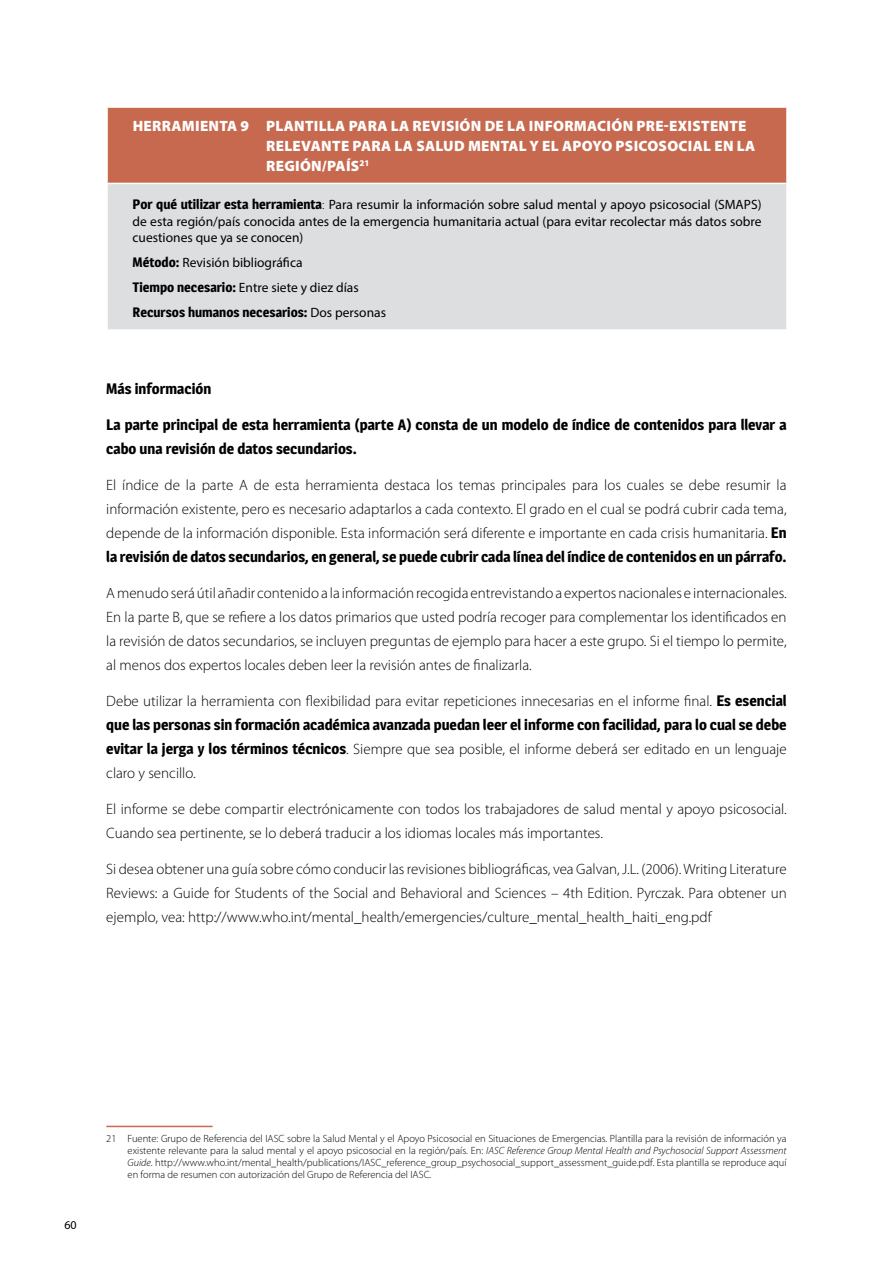
<style>
.page{position:relative;width:893px;height:1263px;background:#fff}
.page>*{position:absolute;margin:0;border:0;box-sizing:border-box;transform-origin:0 0}
.t1{font:300 15px/24px "Myriad Pro";color:#000;text-align:justify}
.t2{font:700 15px/24px "Magra";color:#000}
.t3{font:900 15px/19.8px "Myriad Pro";letter-spacing:.02em;color:#fff}
.t4{font:13.5px/16.5px "Myriad Pro";color:#000;text-align:justify}
.t5{font:700 13.5px "Magra";color:#000}
.t6{font:12px "Myriad Pro";color:#000}
.t7{font:300 10.5px/12px "Myriad Pro";color:#000;text-align:justify}
.s1{font-family:"Magra";font-weight:700}
.s2{font-weight:300}
.s3{font-family:"Myriad Pro";font-weight:400}
.s4{font-style:italic}
</style>
<div class="page">
<div style="left:107px;top:107px;width:680px;height:76px;background:#c6694f"></div>
<div style="left:107px;top:183px;width:680px;height:147px;background:#dddedf"></div>
<hr style="left:106px;top:106px;width:682px;height:2px;background:#fff">
<hr style="left:106px;top:108px;width:2px;height:75px;background:#fff">
<hr style="left:786px;top:108px;width:2px;height:75px;background:#fff">
<hr style="left:106px;top:183px;width:682px;height:1px;background:#fff">
<hr style="left:106px;top:184px;width:2px;height:145px;background:#fff">
<hr style="left:786px;top:184px;width:2px;height:145px;background:#fff">
<hr style="left:106px;top:329px;width:682px;height:2px;background:#fff">
<hr style="left:106px;top:1126px;width:107px;height:1px;background:#c6694f">
<p class="t3" style="left:266px;top:116px;width:491px;text-indent:-134px">HERRAMIENTA 9 PLANTILLA PARA LA REVISIÓN DE LA INFORMACIÓN PRE-EXISTENTE<br>RELEVANTE PARA LA SALUD MENTAL Y EL APOYO PSICOSOCIAL EN LA<br>REGIÓN/PAÍS<sup>21</sup></p>
<p class="t4" style="left:133px;top:196px;width:630px"><span class="s1">Por qué utilizar esta herramienta</span><span class="s2">:</span> Para resumir la información sobre salud mental y apoyo psicosocial (SMAPS) de esta región/país conocida antes de la emergencia humanitaria actual (para evitar recolectar más datos sobre cuestiones que ya se conocen)</p>
<p class="t4" style="left:133px;top:250px;width:228px;line-height:25px"><span class="s1">Método:</span> Revisión bibliográfica<br><span class="s1">Tiempo necesario:</span> Entre siete y diez días</p>
<p class="t5" style="left:133px;top:304px;width:255px">Recursos humanos necesarios: <span class="s3">Dos personas</span></p>
<p class="t2" style="left:106px;top:377px;width:106px">Más información</p>
<p class="t2" style="left:106px;top:413px;width:682px">La parte principal de esta herramienta (parte A) consta de un modelo de índice de contenidos para llevar a cabo una revisión de datos secundarios.</p>
<p class="t1" style="left:106px;top:473px;width:682px">El índice de la parte A de esta herramienta destaca los temas principales para los cuales se debe resumir la información existente, pero es necesario adaptarlos a cada contexto. El grado en el cual se podrá cubrir cada tema, depende de la información disponible. Esta información será diferente e importante en cada crisis humanitaria. <span class="s1">En</span></p>
<p class="t2" style="left:106px;top:545px;width:682px">la revisión de datos secundarios, en general, se puede cubrir cada línea del índice de contenidos en un párrafo.</p>
<p class="t1" style="left:106px;top:581px;width:682px">A menudo será útil añadir contenido a la información recogida entrevistando a expertos nacionales e internacionales.<br>En la parte B, que se refiere a los datos primarios que usted podría recoger para complementar los identificados en la revisión de datos secundarios, se incluyen preguntas de ejemplo para hacer a este grupo. Si el tiempo lo permite, al menos dos expertos locales deben leer la revisión antes de finalizarla.</p>
<p class="t1" style="left:106px;top:689px;width:682px">Debe utilizar la herramienta con flexibilidad para evitar repeticiones innecesarias en el informe final. <span class="s1">Es esencial</span></p>
<p class="t2" style="left:106px;top:713px;width:682px">que las personas sin formación académica avanzada puedan leer el informe con facilidad, para lo cual se debe</p>
<p class="t1" style="left:106px;top:737px;width:682px"><span class="s1">evitar la jerga y los términos técnicos</span>. Siempre que sea posible, el informe deberá ser editado en un lenguaje claro y sencillo.</p>
<p class="t1" style="left:106px;top:797px;width:682px">El informe se debe compartir electrónicamente con todos los trabajadores de salud mental y apoyo psicosocial.<br>Cuando sea pertinente, se lo deberá traducir a los idiomas locales más importantes.</p>
<p class="t1" style="left:106px;top:857px;width:682px">Si desea obtener una guía sobre cómo conducir las revisiones bibliográficas, vea Galvan, J.L. (2006). Writing Literature Reviews: a Guide for Students of the Social and Behavioral and Sciences – 4th Edition. Pyrczak. Para obtener un ejemplo, vea: http://www.who.int/mental_health/emergencies/culture_mental_health_haiti_eng.pdf</p>
<p class="t6" style="left:64px;top:1218px;width:14px">60</p>
<p class="t7" style="left:128px;top:1132px;width:661px;text-indent:-21px">21 Fuente: Grupo de Referencia del IASC sobre la Salud Mental y el Apoyo Psicosocial en Situaciones de Emergencias. Plantilla para la revisión de información ya existente relevante para la salud mental y el apoyo psicosocial en la región/país. En: <span class="s4">IASC Reference Group Mental Health and Psychosocial Support Assessment Guide</span>. http://www.who.int/mental_health/publications/IASC_reference_group_psychosocial_support_assessment_guide.pdf. Esta plantilla se reproduce aquí en forma de resumen con autorización del Grupo de Referencia del IASC.</p>
</div>
